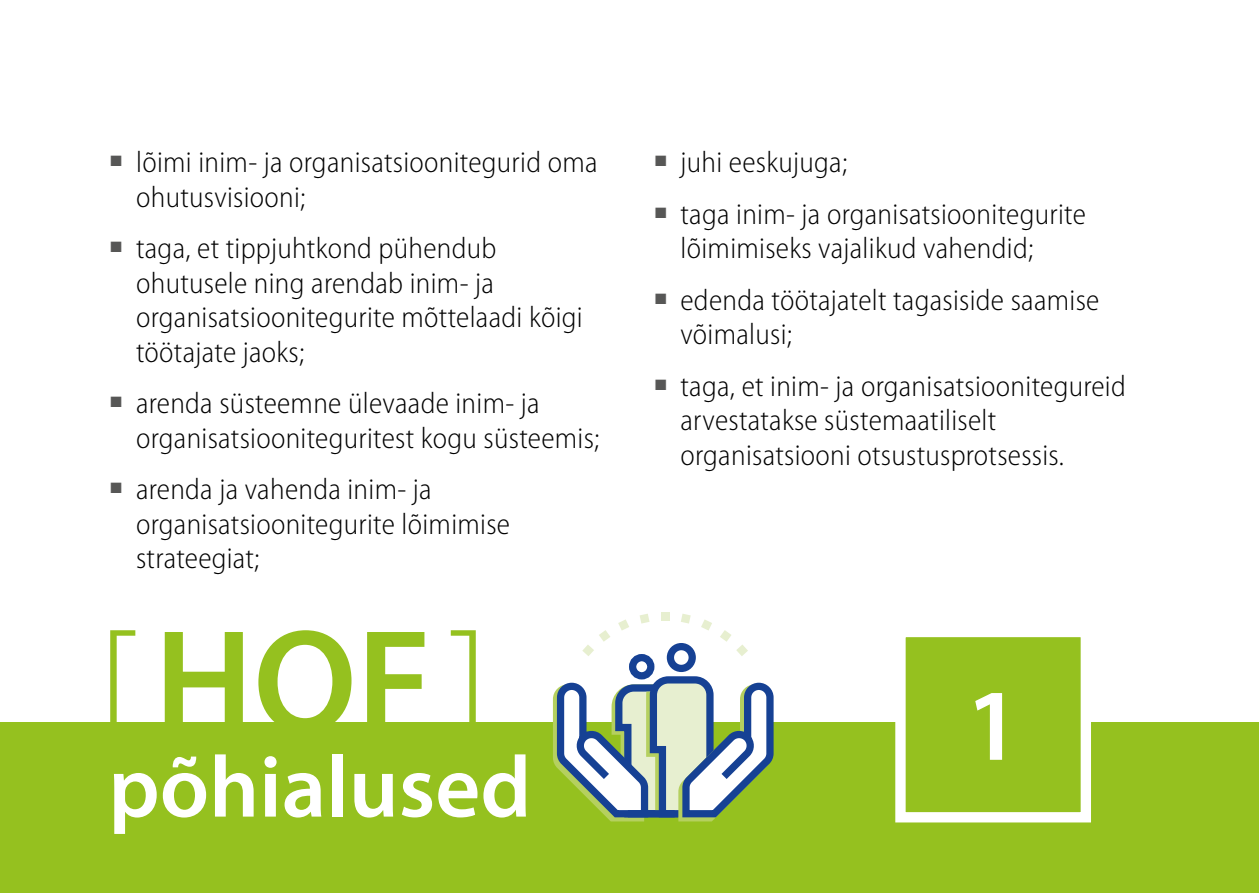
<style>
.page{position:relative;width:1259px;height:893px;background:#fff}
.page>*{position:absolute;margin:0;border:0;box-sizing:border-box;transform-origin:0 0}
.t1{font:600 147px "Myriad Pro";color:#95c11f}
.t2{font:600 102.6px "Myriad Pro";color:#fff}
.t3{font:600 87.6px "Myriad Pro";color:#fff}
.body_bullet_Grise{font:300 semi-condensed 30px/34.5px "Myriad Pro";letter-spacing:.01em;color:#000}
.s1{font-weight:300}
</style>
<div class="page">
<div style="left:0;top:723px;width:1259px;height:170px;background:#95c11f"></div>
<div style="left:895px;top:627px;width:196px;height:195px;background:#95c11f;border:10px solid #fff"></div>
<div style="left:661px;top:612px;width:8px;height:9px;background:#e7efd0"></div>
<svg style="left:720px;top:630px;width:28px;height:26px"></svg>
<svg style="left:701px;top:619px;width:11px;height:11px"></svg>
<svg style="left:681px;top:614px;width:9px;height:9px"></svg>
<svg style="left:582px;top:630px;width:28px;height:26px"></svg>
<svg style="left:618px;top:619px;width:11px;height:11px"></svg>
<svg style="left:640px;top:614px;width:9px;height:9px"></svg>
<div style="left:629px;top:654px;width:25px;height:25px;border:7px solid #164194;border-radius:50%"></div>
<svg style="left:670px;top:647px;width:22px;height:21px"></svg>
<div style="left:667px;top:643px;width:29px;height:29px;border:7px solid #164194;border-radius:50%"></div>
<svg style="left:549px;top:673px;width:228px;height:149px"></svg>
<p class="body_bullet_Grise" style="left:136px;top:145px;width:463px;text-indent:-26px"><sup>■</sup> lõimi inim- ja organisatsioonitegurid oma ohutusvisiooni;</p>
<p class="body_bullet_Grise" style="left:136px;top:231px;width:448px;text-indent:-26px"><sup>■</sup> taga, et tippjuhtkond pühendub ohutusele ning arendab inim- ja organisatsioonitegurite mõttelaadi kõigi töötajate jaoks;</p>
<p class="body_bullet_Grise" style="left:136px;top:386px;width:465px;text-indent:-26px"><sup>■</sup> arenda süsteemne ülevaade inim- ja organisatsiooniteguritest kogu süsteemis;</p>
<p class="body_bullet_Grise" style="left:136px;top:472px;width:375px;text-indent:-26px"><sup>■</sup> arenda ja vahenda inim- ja organisatsioonitegurite lõimimise strateegiat;</p>
<h1 class="t1" style="left:97px;top:588px;width:393px"><span class="s1">[</span>HOF<span class="s1">]</span></h1>
<h1 class="t3" style="left:108px;top:731px;width:424px">põhialused</h1>
<p class="body_bullet_Grise" style="left:655px;top:145px;width:194px"><sup>■</sup> juhi eeskujuga;</p>
<p class="body_bullet_Grise" style="left:680px;top:196px;width:407px;text-indent:-26px"><sup>■</sup> taga inim- ja organisatsioonitegurite lõimimiseks vajalikud vahendid;</p>
<p class="body_bullet_Grise" style="left:680px;top:282px;width:420px;text-indent:-26px"><sup>■</sup> edenda töötajatelt tagasiside saamise võimalusi;</p>
<p class="body_bullet_Grise" style="left:680px;top:368px;width:447px;text-indent:-26px"><sup>■</sup> taga, et inim- ja organisatsioonitegureid arvestatakse süstemaatiliselt organisatsiooni otsustusprotsessis.</p>
<p class="t2" style="left:965px;top:660px;width:57px">1</p>
</div>
